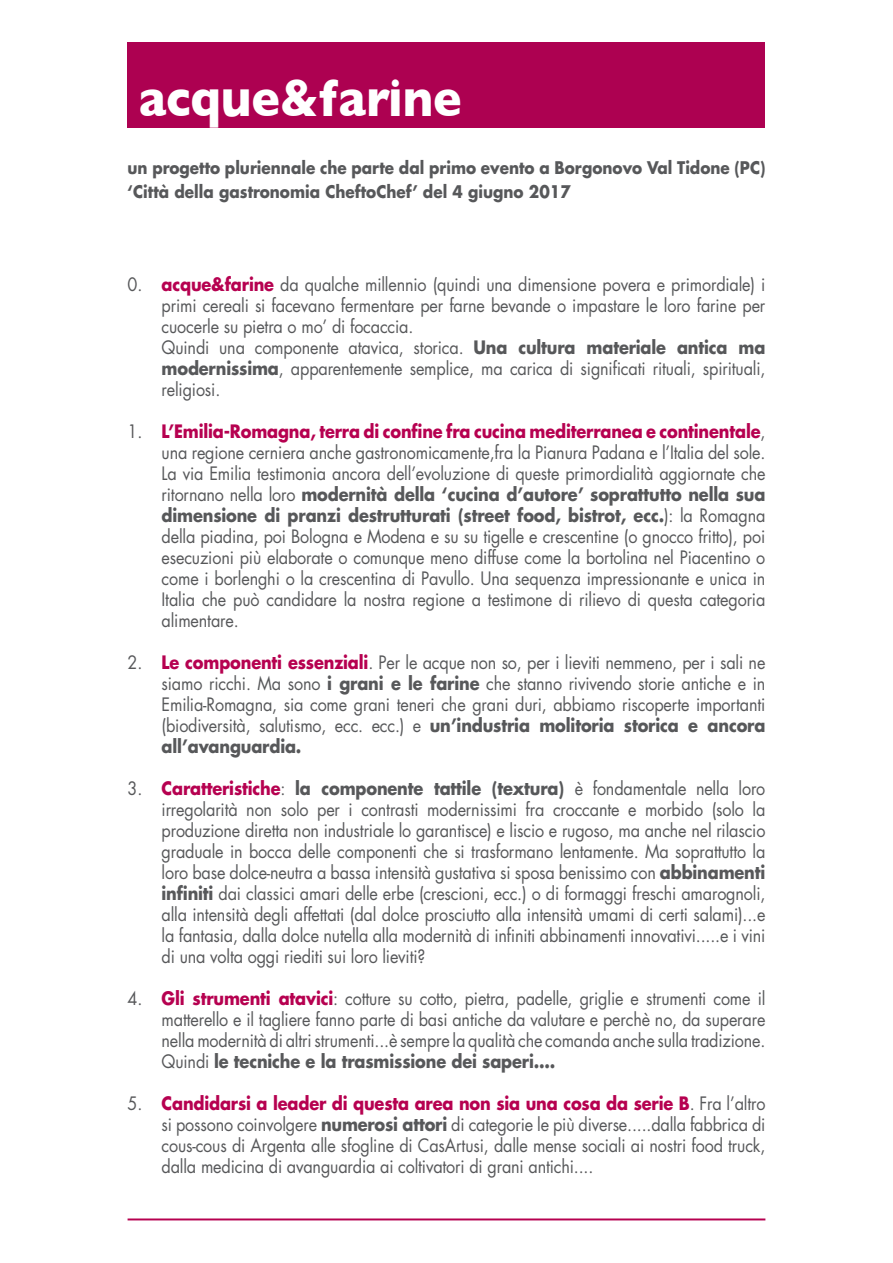
<style>
.page{position:relative;width:893px;height:1263px;background:#fff}
.page>*{position:absolute;margin:0;border:0;box-sizing:border-box;transform-origin:0 0}
.t1{font:700 53.25px "Gill Sans";color:#fff;scale:.9 1}
.t2{font:18px/21px "Futura";letter-spacing:-.01em;color:#57585a;text-align:justify;scale:.9 1}
.t3{font:700 16.95px/24px "Futura";color:#57585a;scale:.9 1}
.s1{font-weight:700;color:#b60150}
.s2{font-weight:700}
</style>
<div class="page">
<hr style="left:128px;top:1218px;width:637px;height:2px;background:#b60150">
<div style="left:128px;top:43px;width:637px;height:85px;background:#ad0151"></div>
<h1 class="t1" style="left:139px;top:56px;width:360px">acque&amp;farine</h1>
<p class="t3" style="left:128px;top:155px;width:710px">un progetto pluriennale che parte dal primo evento a Borgonovo Val Tidone (PC) ‘Città della gastronomia CheftoChef’ del 4 giugno 2017</p>
<p class="t2" style="left:162px;top:273px;width:672px;text-align:left;text-indent:-34px">0. <span class="s1">acque&amp;farine</span> da qualche millennio (quindi una dimensione povera e primordiale) i primi cereali si facevano fermentare per farne bevande o impastare le loro farine per cuocerle su pietra o mo’ di focaccia.<br>Quindi una componente atavica, storica. <span class="s2">Una cultura materiale antica ma modernissima</span>, apparentemente semplice, ma carica di significati rituali, spirituali, religiosi.</p>
<p class="t2" style="left:162px;top:420px;width:672px;text-indent:-34px">1. <span class="s1">L’Emilia-Romagna, terra di confine fra cucina mediterranea e continentale</span>, una regione cerniera anche gastronomicamente,fra la Pianura Padana e l’Italia del sole.<br>La via Emilia testimonia ancora dell’evoluzione di queste primordialità aggiornate che ritornano nella loro <span class="s2">modernità della ‘cucina d’autore’ soprattutto nella sua dimensione di pranzi destrutturati (street food, bistrot, ecc.</span>): la Romagna della piadina, poi Bologna e Modena e su su tigelle e crescentine (o gnocco fritto), poi esecuzioni più elaborate o comunque meno diffuse come la bortolina nel Piacentino o come i borlenghi o la crescentina di Pavullo. Una sequenza impressionante e unica in Italia che può candidare la nostra regione a testimone di rilievo di questa categoria alimentare.</p>
<p class="t2" style="left:162px;top:652px;width:672px;text-indent:-34px">2. <span class="s1">Le componenti essenziali</span>. Per le acque non so, per i lieviti nemmeno, per i sali ne siamo ricchi. Ma sono <span class="s2">i grani e le farine</span> che stanno rivivendo storie antiche e in Emilia-Romagna, sia come grani teneri che grani duri, abbiamo riscoperte importanti (biodiversità, salutismo, ecc. ecc.) e <span class="s2">un’industria molitoria storica e ancora all’avanguardia.</span></p>
<p class="t2" style="left:162px;top:778px;width:672px;text-indent:-34px">3. <span class="s1">Caratteristiche</span>: <span class="s2">la componente tattile (textura)</span> è fondamentale nella loro irregolarità non solo per i contrasti modernissimi fra croccante e morbido (solo la produzione diretta non industriale lo garantisce) e liscio e rugoso, ma anche nel rilascio graduale in bocca delle componenti che si trasformano lentamente. Ma soprattutto la loro base dolce-neutra a bassa intensità gustativa si sposa benissimo con <span class="s2">abbinamenti infiniti</span> dai classici amari delle erbe (crescioni, ecc.) o di formaggi freschi amarognoli, alla intensità degli affettati (dal dolce prosciutto alla intensità umami di certi salami)...e la fantasia, dalla dolce nutella alla modernità di infiniti abbinamenti innovativi.....e i vini di una volta oggi riediti sui loro lieviti?</p>
<p class="t2" style="left:162px;top:988px;width:672px;text-indent:-34px">4. <span class="s1">Gli strumenti atavici</span>: cotture su cotto, pietra, padelle, griglie e strumenti come il matterello e il tagliere fanno parte di basi antiche da valutare e perchè no, da superare nella modernità di altri strumenti...è sempre la qualità che comanda anche sulla tradizione.<br>Quindi <span class="s2">le tecniche e la trasmissione dei saperi....</span></p>
<p class="t2" style="left:162px;top:1093px;width:672px;text-indent:-34px">5. <span class="s1">Candidarsi a leader di questa area non sia una cosa da serie B</span>. Fra l’altro si possono coinvolgere <span class="s2">numerosi attori</span> di categorie le più diverse.....dalla fabbrica di cous-cous di Argenta alle sfogline di CasArtusi, dalle mense sociali ai nostri food truck, dalla medicina di avanguardia ai coltivatori di grani antichi....</p>
</div>
